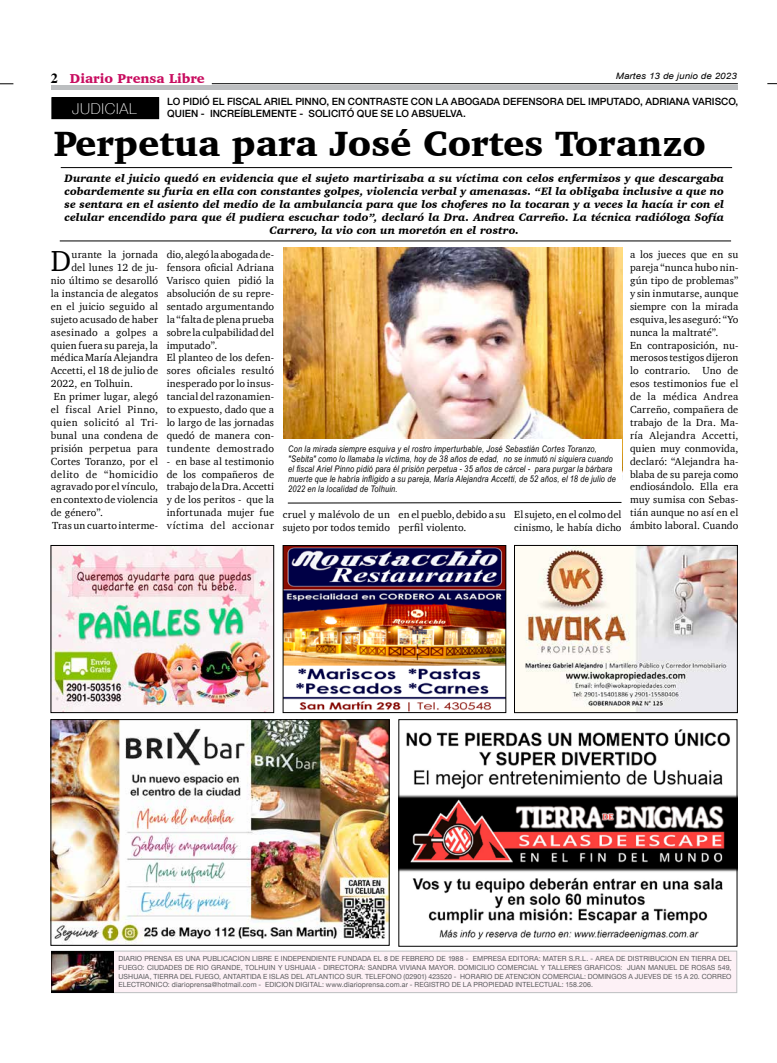
<style>
.page{position:relative;width:777px;height:1063px;background:#fff}
.page>*{position:absolute;margin:0;border:0;box-sizing:border-box;transform-origin:0 0}
.t1{font:900 36px "Charter";color:#000}
.t2{font:29.7px "Charter";color:#000}
.t3{font:100 15px "Helvetica Neue";letter-spacing:.05em;color:#fff}
.t4{font:900 13.2px "Charter";color:#c80c5f}
.t5{font:italic 900 11px/13px "Charter";letter-spacing:.01em;color:#000;text-align:center}
.t6{font:10.5px/12.9px "Charter";letter-spacing:.015em;color:#000}
.t7{font:10.5px "Charter";letter-spacing:.035em;color:#000}
.t8{font:10.5px "Charter";letter-spacing:.045em;color:#000}
.t9{font:10.5px "Charter";letter-spacing:.04em;color:#000}
.t10{font:500 10px/12px "Helvetica Neue";color:#000}
.t11{font:italic 9px/10px "Arial Narrow";letter-spacing:.02em;color:#000}
.t12{font:italic 8.8px "Arial";letter-spacing:.01em;color:#000;scale:1.11 1}
.t13{font:7px/8.5px "Helvetica Neue";letter-spacing:.015em;color:#58595b;text-align:justify}
.s1{font-family:"Times";font-weight:700;font-size:14px;color:#000}
</style>
<div class="page">
<hr style="left:212px;top:83px;width:526px;height:1px;background:#000">
<svg style="left:0;top:84px;width:13px;height:1px"></svg>
<div style="left:51px;top:85px;width:686px;height:5px;background:#bcbec0"></div>
<div style="left:51px;top:951px;width:686px;height:42px;background:#fdf1f6;border:1px solid #bcbec0"></div>
<img style="left:52px;top:952px;width:62px;height:40px">
<img style="left:53px;top:547px;width:219px;height:164px">
<div style="left:51px;top:545px;width:223px;height:168px;border:1px solid #000"></div>
<img style="left:285px;top:547px;width:219px;height:164px">
<div style="left:283px;top:545px;width:223px;height:168px;border:1px solid #000"></div>
<img style="left:516px;top:547px;width:219px;height:164px">
<div style="left:514px;top:545px;width:223px;height:168px;border:1px solid #000"></div>
<img style="left:53px;top:721px;width:334px;height:222px">
<div style="left:51px;top:719px;width:338px;height:226px;border:1px solid #000"></div>
<img style="left:401px;top:729px;width:334px;height:211px">
<div style="left:399px;top:719px;width:338px;height:227px;border:1px solid #000"></div>
<div style="left:52px;top:98px;width:107px;height:21px;background:#000"></div>
<img style="left:283px;top:248px;width:339px;height:191px">
<hr style="left:60px;top:241px;width:671px;height:1px;background:#000">
<hr style="left:61px;top:167px;width:671px;height:1px;background:#000">
<svg style="left:287px;top:502px;width:335px;height:1px"></svg>
<p class="t4" style="left:51px;top:70px;width:155px"><span class="s1">2</span> Diario Prensa Libre</p>
<p class="t12" style="left:616px;top:70px;width:111px">Martes 13 de junio de 2023</p>
<h3 class="t3" style="left:72px;top:97px;width:66px">JUDICIAL</h3>
<p class="t10" style="left:167px;top:95px;width:573px">LO PIDIÓ EL FISCAL ARIEL PINNO, EN CONTRASTE CON LA ABOGADA DEFENSORA DEL IMPUTADO, ADRIANA VARISCO,<br>QUIEN - INCREÍBLEMENTE - SOLICITÓ QUE SE LO ABSUELVA.</p>
<h1 class="t1" style="left:54px;top:121px;width:653px">Perpetua para José Cortes Toranzo</h1>
<p class="t5" style="left:65px;top:172px;width:661px">Durante el juicio quedó en evidencia que el sujeto martirizaba a su víctima con celos enfermizos y que descargaba cobardemente su furia en ella con constantes golpes, violencia verbal y amenazas. “El la obligaba inclusive a que no se sentara en el asiento del medio de la ambulancia para que los choferes no la tocaran y a veces la hacía ir con el celular encendido para que él pudiera escuchar todo”, declaró la Dra. Andrea Carreño. La técnica radióloga Sofía Carrero, la vio con un moretón en el rostro.</p>
<h2 class="t2" style="left:51px;top:235px;width:22px">D</h2>
<p class="t6" style="left:71px;top:248px;width:88px">urante la jornada</p>
<p class="t6" style="left:71px;top:261px;width:88px">del lunes 12 de ju-</p>
<p class="t6" style="left:51px;top:274px;width:109px">nio último se desarolló</p>
<p class="t6" style="left:51px;top:287px;width:109px">la instancia de alegatos</p>
<p class="t6" style="left:51px;top:300px;width:109px">en el juicio seguido al</p>
<p class="t6" style="left:51px;top:313px;width:109px">sujeto acusado de haber</p>
<p class="t7" style="left:51px;top:323px;width:109px">asesinado a golpes a</p>
<p class="t6" style="left:51px;top:338px;width:109px">quien fuera su pareja, la</p>
<p class="t6" style="left:51px;top:351px;width:109px">médica María Alejandra</p>
<p class="t6" style="left:51px;top:364px;width:109px">Accetti, el 18 de julio de</p>
<p class="t6" style="left:51px;top:377px;width:84px">2022, en Tolhuin.</p>
<p class="t6" style="left:54px;top:390px;width:106px">En primer lugar, alegó</p>
<p class="t8" style="left:51px;top:400px;width:109px">el fiscal Ariel Pinno,</p>
<p class="t7" style="left:51px;top:413px;width:109px">quien solicitó al Tri-</p>
<p class="t6" style="left:51px;top:429px;width:109px">bunal una condena de</p>
<p class="t6" style="left:51px;top:442px;width:109px">prisión perpetua para</p>
<p class="t6" style="left:51px;top:454px;width:109px">Cortes Toranzo, por el</p>
<p class="t9" style="left:51px;top:465px;width:109px">delito de “homicidio</p>
<p class="t6" style="left:51px;top:480px;width:109px">agravado por el vínculo,</p>
<p class="t6" style="left:51px;top:493px;width:109px">en contexto de violencia</p>
<p class="t6" style="left:51px;top:506px;width:54px">de género”.</p>
<p class="t6" style="left:52px;top:519px;width:107px">Tras un cuarto interme-</p>
<p class="t6" style="left:167px;top:248px;width:109px">dio, alegó la abogada de&shy;fensora oficial Adriana<br>Varisco quien pidió la absolución de su repre&shy;sentado argumentando la “falta de plena prueba sobre la culpabilidad del imputado”.<br>El planteo de los defen&shy;sores oficiales resultó inesperado por lo insus&shy;tancial del razonamien&shy;to expuesto, dado que a lo largo de las jornadas quedó de manera con&shy;tundente demostrado</p>
<p class="t6" style="left:167px;top:454px;width:109px;text-align:justify">- en base al testimonio de los compañeros de trabajo de la Dra. Accetti y de los peritos - que la infortunada mujer fue víctima del accionar</p>
<p class="t11" style="left:288px;top:444px;width:329px">Con la mirada siempre esquiva y el rostro imperturbable, José Sebastián Cortes Toranzo, "Sebita" como lo llamaba la víctima, hoy de 38 años de edad, no se inmutó ni siquiera cuando el fiscal Ariel Pinno pidió para él prisión perpetua - 35 años de cárcel - para purgar la bárbara muerte que le habría infligido a su pareja, María Alejandra Accetti, de 52 años, el 18 de julio de 2022 en la localidad de Tolhuin.</p>
<p class="t6" style="left:283px;top:508px;width:109px">cruel y malévolo de un sujeto por todos temido</p>
<p class="t6" style="left:398px;top:508px;width:109px">en el pueblo, debido a su perfil violento.</p>
<p class="t6" style="left:514px;top:508px;width:109px">El sujeto, en el colmo del cinismo, le había dicho</p>
<p class="t6" style="left:630px;top:248px;width:110px">a los jueces que en su pareja “nunca hubo nin&shy;gún tipo de problemas” y sin inmutarse, aunque siempre con la mirada esquiva, les aseguró: “Yo nunca la maltraté”.<br>En contraposición, nu&shy;merosos testigos dijeron lo contrario. Uno de esos testimonios fue el de la médica Andrea<br>Carreño, compañera de trabajo de la Dra. Ma&shy;ría Alejandra Accetti, quien muy conmovida, declaró: “Alejandra ha&shy;blaba de su pareja como endiosándolo. Ella era muy sumisa con Sebas&shy;tián aunque no así en el ámbito laboral. Cuando</p>
<p class="t13" style="left:118px;top:955px;width:614px">DIARIO PRENSA ES UNA PUBLICACION LIBRE E INDEPENDIENTE FUNDADA EL 8 DE FEBRERO DE 1988 - EMPRESA EDITORA: MATER S.R.L. - AREA DE DISTRIBUCION EN TIERRA DEL FUEGO: CIUDADES DE RIO GRANDE, TOLHUIN Y USHUAIA - DIRECTORA: SANDRA VIVIANA MAYOR. DOMICILIO COMERCIAL Y TALLERES GRAFICOS: JUAN MANUEL DE ROSAS 549, USHUAIA, TIERRA DEL FUEGO, ANTARTIDA E ISLAS DEL ATLANTICO SUR. TELEFONO (02901) 423520 - HORARIO DE ATENCION COMERCIAL: DOMINGOS A JUEVES DE 15 A 20. CORREO ELECTRONICO: diarioprensa@hotmail.com - EDICION DIGITAL: www.diarioprensa.com.ar - REGISTRO DE LA PROPIEDAD INTELECTUAL: 158.206.</p>
</div>
